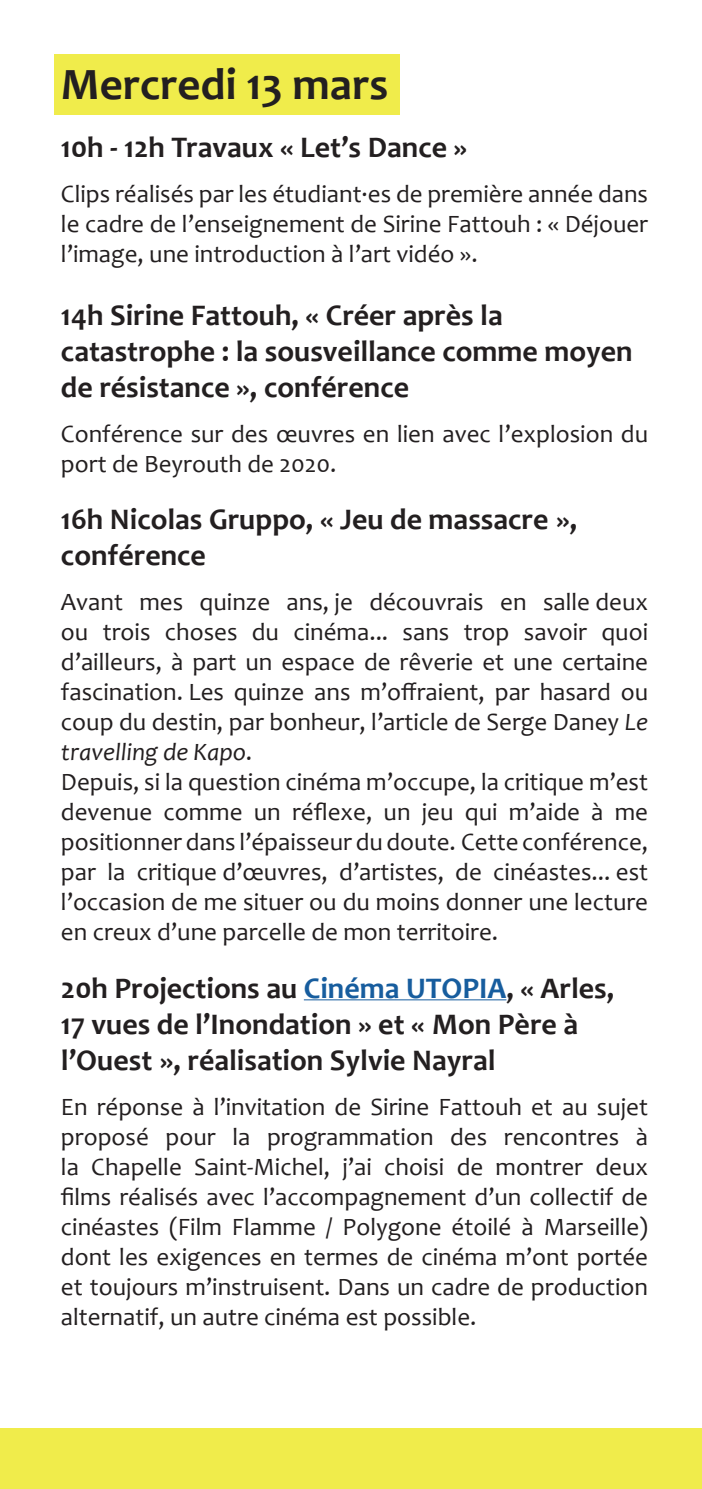
<style>
.page{position:relative;width:702px;height:1489px;background:#fff}
.page>*{position:absolute;margin:0;border:0;box-sizing:border-box;transform-origin:0 0}
.t1{font:700 45px "Candara";color:#231f20}
.t2{font:700 30px/36px "Candara";color:#231f20}
.t3{font:25px/30px "Candara";color:#231f20;text-align:justify}
.s1{font-style:italic}
.s2{color:#175d9e}
</style>
<div class="page">
<div style="left:0;top:1428px;width:702px;height:60px;background:#f0ec4b"></div>
<div style="left:54px;top:54px;width:345px;height:60px;background:#f0ec4b"></div>
<hr style="left:304px;top:999px;width:202px;height:1px;background:#175d9e">
<p class="t1" style="left:61px;top:57px;width:329px">Mercredi 13 mars</p>
<p class="t2" style="left:61px;top:129px;width:408px">10h - 12h Travaux « Let’s Dance »</p>
<p class="t3" style="left:61px;top:179px;width:588px">Clips réalisés par les étudiant·es de première année dans le cadre de l’enseignement de Sirine Fattouh : « Déjouer l’image, une introduction à l’art vidéo ».</p>
<p class="t2" style="left:61px;top:296px;width:573px">14h Sirine Fattouh, « Créer après la catastrophe : la sousveillance comme moyen de résistance », conférence</p>
<p class="t3" style="left:61px;top:418px;width:588px">Conférence sur des œuvres en lien avec l’explosion du port de Beyrouth de 2020.</p>
<p class="t2" style="left:61px;top:501px;width:517px">16h Nicolas Gruppo, « Jeu de massacre », conférence</p>
<p class="t3" style="left:61px;top:587px;width:588px">Avant mes quinze ans, je découvrais en salle deux ou trois choses du cinéma... sans trop savoir quoi d’ailleurs, à part un espace de rêverie et une certaine fascination. Les quinze ans m’offraient, par hasard ou coup du destin, par bonheur, l’article de Serge Daney <span class="s1">Le travelling de Kapo</span>.</p>
<p class="t3" style="left:61px;top:767px;width:588px">Depuis, si la question cinéma m’occupe, la critique m’est devenue comme un réflexe, un jeu qui m’aide à me positionner dans l’épaisseur du doute. Cette conférence, par la critique d’œuvres, d’artistes, de cinéastes... est l’occasion de me situer ou du moins donner une lecture en creux d’une parcelle de mon territoire.</p>
<p class="t2" style="left:61px;top:969px;width:555px">20h Projections au <span class="s2">Cinéma UTOPIA</span>, « Arles,<br>17 vues de l’Inondation » et « Mon Père à l’Ouest », réalisation Sylvie Nayral</p>
<p class="t3" style="left:61px;top:1091px;width:588px">En réponse à l’invitation de Sirine Fattouh et au sujet proposé pour la programmation des rencontres à la Chapelle Saint-Michel, j’ai choisi de montrer deux films réalisés avec l’accompagnement d’un collectif de cinéastes (Film Flamme / Polygone étoilé à Marseille) dont les exigences en termes de cinéma m’ont portée et toujours m’instruisent. Dans un cadre de production alternatif, un autre cinéma est possible.</p>
</div>
